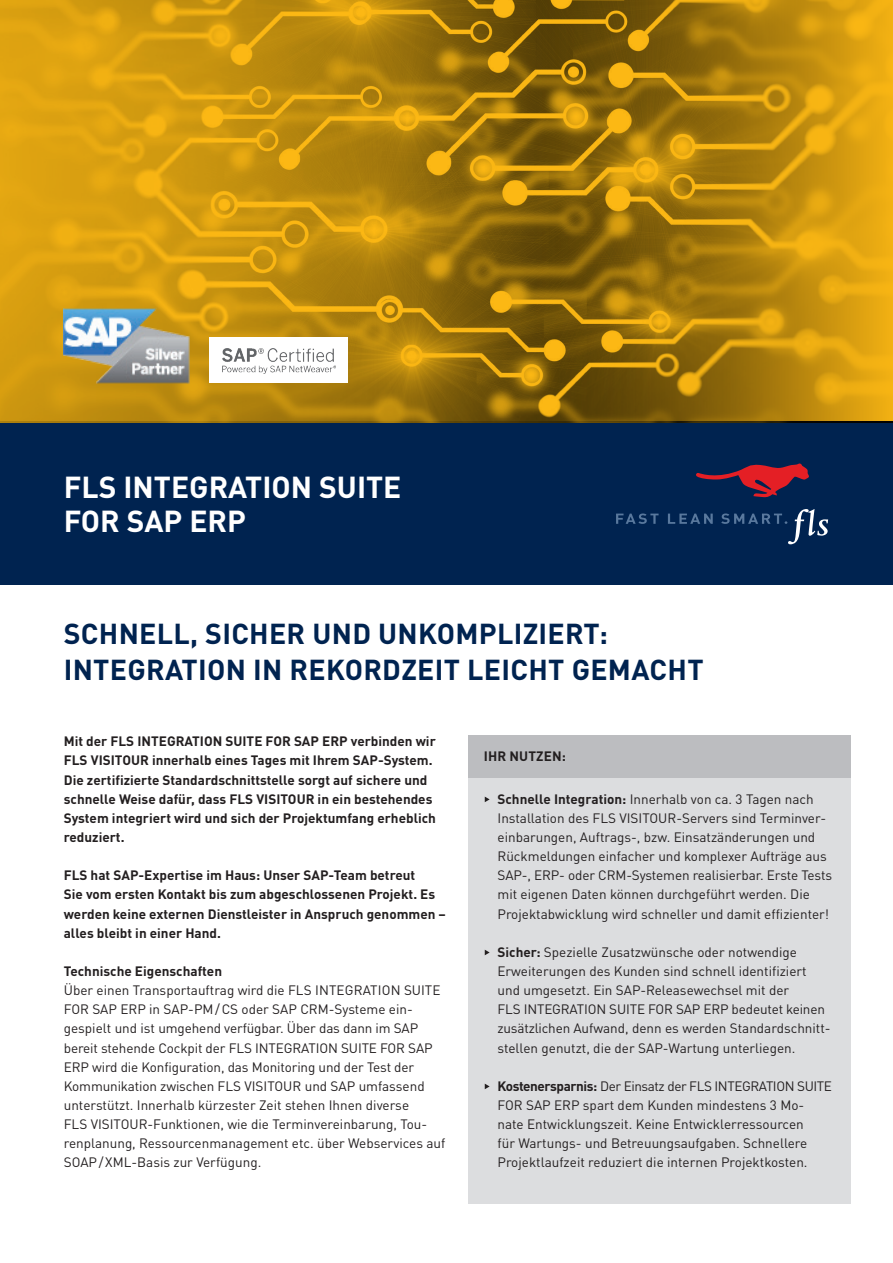
<style>
.page{position:relative;width:893px;height:1263px;background:#fff}
.page>*{position:absolute;margin:0;border:0;box-sizing:border-box;transform-origin:0 0}
.t1{font:700 30px "DINOT";color:#fff}
.t2{font:700 28.5px "DINOT";letter-spacing:.01em;color:#002350}
.t3{font:13.5px/19.2px "DINOT";color:#231f20}
.t4{font:700 13.5px/19.2px "DINOT";color:#231f20}
.t5{font:13.5px "DINOT";letter-spacing:-.03em;color:#231f20}
.s1{font-weight:700}
</style>
<div class="page">
<div style="left:468px;top:736px;width:382px;height:467px;background:#dcdddf"></div>
<svg style="left:485px;top:796px;width:5px;height:6px"></svg>
<svg style="left:485px;top:950px;width:5px;height:5px"></svg>
<svg style="left:485px;top:1084px;width:5px;height:5px"></svg>
<div style="left:468px;top:736px;width:382px;height:42px;background:#bcbdc0"></div>
<div style="left:0;top:423px;width:893px;height:162px;background:#002350"></div>
<svg style="left:696px;top:463px;width:113px;height:34px"></svg>
<svg style="left:616px;top:513px;width:43px;height:11px"></svg>
<svg style="left:668px;top:514px;width:45px;height:10px"></svg>
<svg style="left:721px;top:509px;width:107px;height:35px"></svg>
<svg style="left:663px;top:0;width:230px;height:421px"></svg>
<svg style="left:0;top:0;width:663px;height:421px"></svg>
<img style="left:64px;top:308px;width:126px;height:75px">
<div style="left:209px;top:338px;width:139px;height:45px;background:#fff"></div>
<img style="left:222px;top:349px;width:113px;height:24px">
<p class="t1" style="left:64px;top:468px;width:339px">FLS INTEGRATION SUITE</p>
<p class="t1" style="left:64px;top:502px;width:184px">FOR SAP ERP</p>
<p class="t2" style="left:64px;top:615px;width:546px">SCHNELL, SICHER UND UNKOMPLIZIERT:</p>
<p class="t2" style="left:64px;top:651px;width:641px">INTEGRATION IN REKORDZEIT LEICHT GEMACHT</p>
<p class="t4" style="left:64px;top:731px;width:374px">Mit der FLS INTEGRATION SUITE FOR SAP ERP verbinden wir FLS -VISITOUR innerhalb eines Tages mit Ihrem SAP-System.<br>Die zertifizierte Standardschnittstelle sorgt auf sichere und schnelle Weise dafür, dass FLS -VISITOUR in ein bestehendes System integriert wird und sich der Projektumfang erheblich reduziert.</p>
<p class="t4" style="left:64px;top:865px;width:384px">FLS hat SAP-Expertise im Haus: Unser SAP-Team betreut<br>Sie vom ersten Kontakt bis zum abgeschlossenen Projekt. Es werden keine externen Dienstleister in Anspruch genommen – alles bleibt in einer Hand.</p>
<p class="t4" style="left:64px;top:961px;width:160px">Technische Eigenschaften</p>
<p class="t3" style="left:64px;top:980px;width:383px">Über einen Transportauftrag wird die FLS INTEGRATION SUITE FOR SAP ERP in SAP-PM/CS oder SAP CRM-Systeme ein&shy;gespielt und ist umgehend verfügbar. Über das dann im SAP bereit stehende Cockpit der FLS INTEGRATION SUITE FOR SAP ERP wird die Konfiguration, das Monitoring und der Test der Kommunikation zwischen FLS -VISITOUR und SAP umfassend unterstützt. Innerhalb kürzester Zeit stehen Ihnen diverse<br>FLS -VISITOUR-Funktionen, wie die Terminvereinbarung, Tou&shy;renplanung, Ressourcenmanagement etc. über Webservices auf SOAP/XML-Basis zur Verfügung.</p>
<p class="t4" style="left:484px;top:746px;width:84px">IHR NUTZEN:</p>
<p class="t3" style="left:497px;top:789px;width:336px"><span class="s1">Schnelle Integration:</span> Innerhalb von ca. 3 Tagen nach Installation des FLS -VISITOUR-Servers sind Terminver&shy;einbarungen, Auftrags-, bzw. Einsatzänderungen und Rückmeldungen einfacher und komplexer Aufträge aus SAP-, ERP- oder CRM-Systemen realisierbar. Erste Tests mit eigenen Daten können durchgeführt werden. Die Projektabwicklung wird schneller und damit effizienter!</p>
<p class="t3" style="left:497px;top:942px;width:311px"><span class="s1">Sicher:</span> Spezielle Zusatzwünsche oder notwendige<br>Erweiterungen des Kunden sind schnell identifiziert</p>
<p class="t3" style="left:497px;top:980px;width:293px">und umgesetzt. Ein SAP-Releasewechsel mit der</p>
<p class="t3" style="left:497px;top:999px;width:335px">FLS INTEGRATION SUITE FOR SAP ERP bedeutet keinen zusätzlichen Aufwand, denn es werden Standardschnitt&shy;stellen genutzt, die der SAP-Wartung unterliegen.</p>
<p class="t5" style="left:497px;top:1077px;width:336px"><span class="s1">Kostenersparnis:</span> Der Einsatz der FLS INTEGRATION SUITE</p>
<p class="t3" style="left:497px;top:1095px;width:312px">FOR SAP ERP spart dem Kunden mindestens 3 Mo&shy;nate Entwicklungszeit. Keine Entwicklerressourcen für Wartungs- und Betreuungsaufgaben. Schnellere Projektlaufzeit reduziert die internen Projektkosten.</p>
</div>
